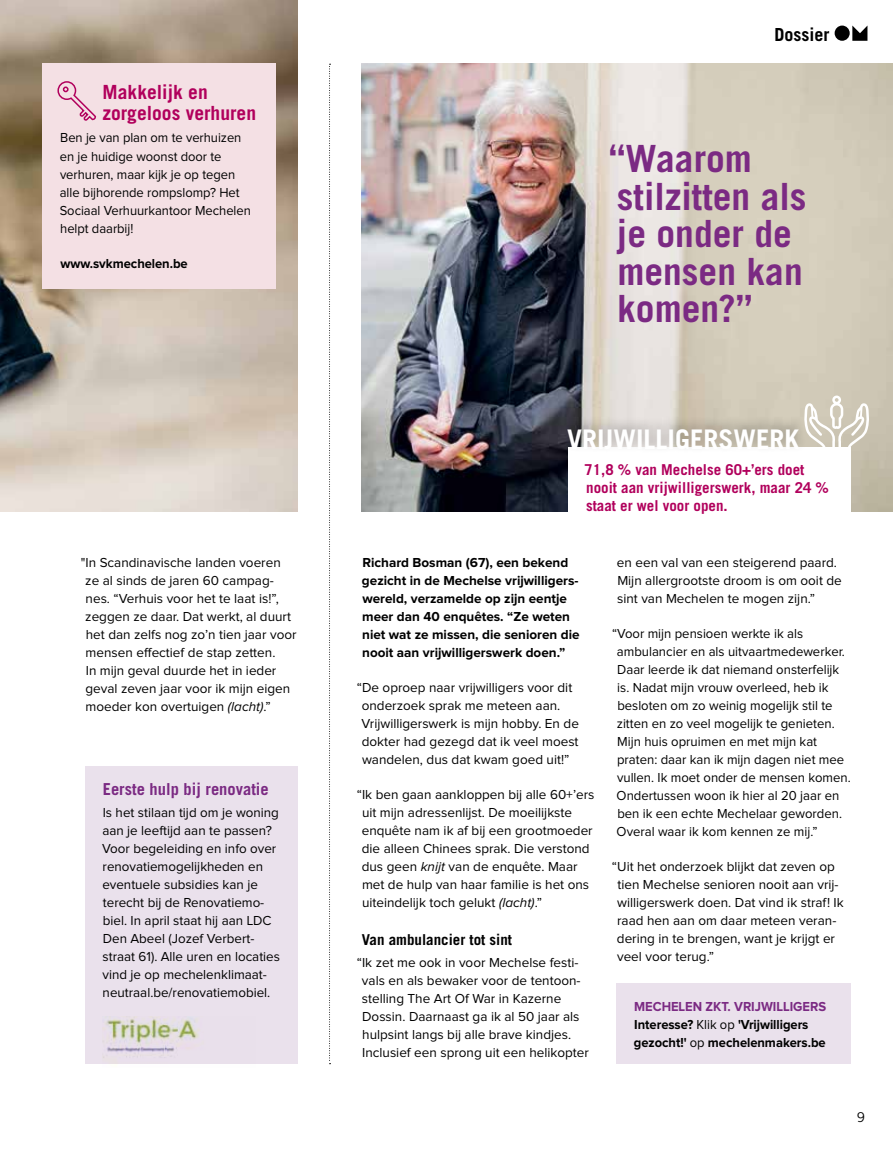
<style>
.page{position:relative;width:893px;height:1149px;background:#fff}
.page>*{position:absolute;margin:0;border:0;box-sizing:border-box;transform-origin:0 0}
.t1{font:700 37.5px/37.5px "Trade Gothic LT Std";color:#7b2a83}
.t2{font:700 27px "Trade Gothic LT Std";color:#fff}
.t3{font:700 19.5px/21px "Trade Gothic LT Std";color:#b1005c}
.t4{font:700 18px "Trade Gothic LT Std";color:#000}
.t5{font:700 16.5px "Trade Gothic LT Std";color:#7b2a83}
.t6{font:700 15px/18px "Trade Gothic LT Std";color:#b1005c}
.t7{font:700 15px "Trade Gothic LT Std";color:#000}
.t8{font:13.5px/18px "Proxima Nova";color:#000}
.t9{font:700 13.5px/18px "Proxima Nova";color:#000}
.t10{font:13.5px/18px "Proxima Nova";color:#000;scale:.96 1}
.t11{font:700 13.5px/18px "Proxima Nova";color:#000;scale:.96 1}
.t12{font:13.5px "Trade Gothic LT Std";color:#000}
.s1{font-style:italic}
.s2{color:#7b2a83}
.s3{font-weight:400}
</style>
<div class="page">
<img style="left:361px;top:64px;width:532px;height:447px">
<img style="left:0;top:0;width:298px;height:511px">
<div style="left:85px;top:765px;width:213px;height:298px;background:#eae1ec"></div>
<div style="left:616px;top:982px;width:234px;height:81px;background:#eae1ec"></div>
<svg style="left:852px;top:26px;width:15px;height:15px"></svg>
<div style="left:835px;top:26px;width:15px;height:15px;background:#000;border-radius:50%"></div>
<div style="left:43px;top:64px;width:233px;height:225px;background:#f4e0e4"></div>
<svg style="left:57px;top:81px;width:40px;height:40px"></svg>
<img style="left:102px;top:1016px;width:153px;height:48px">
<svg style="left:329px;top:64px;width:2px;height:997px"></svg>
<div style="left:568px;top:447px;width:282px;height:81px;background:#fff"></div>
<div style="left:559px;top:415px;width:249px;height:38px;background:#000;opacity:.25"></div>
<svg style="left:803px;top:395px;width:68px;height:63px"></svg>
<h3 class="t3" style="left:102px;top:81px;width:155px">Makkelijk en zorgeloos verhuren</h3>
<p class="t10" style="left:60px;top:129px;width:201px">Ben je van plan om te verhuizen en je huidige woonst door te verhuren, maar kijk je op tegen alle bijhorende rompslomp? Het<br>Sociaal Verhuurkantoor Mechelen helpt daarbij!</p>
<p class="t11" style="left:60px;top:254px;width:134px">www.svkmechelen.be</p>
<p class="t8" style="left:85px;top:553px;width:213px;text-indent:-4px">"In Scandinavische landen voeren ze al sinds de jaren 60 campag&shy;nes. “Verhuis voor het te laat is!”, zeggen ze daar. Dat werkt, al duurt het dan zelfs nog zo’n tien jaar voor mensen effectief de stap zetten.<br>In mijn geval duurde het in ieder geval zeven jaar voor ik mijn eigen moeder kon overtuigen <span class="s1">(lacht)</span>.”</p>
<p class="t5" style="left:103px;top:778px;width:167px">Eerste hulp bij renovatie</p>
<p class="t8" style="left:102px;top:803px;width:179px">Is het stilaan tijd om je woning aan je leeftijd aan te passen?<br>Voor begeleiding en info over renovatiemogelijkheden en eventuele subsidies kan je terecht bij de Renovatiemo&shy;biel. In april staat hij aan LDC<br>Den Abeel (Jozef Verbert&shy;straat 61). Alle uren en locaties vind je op mechelenklimaat&shy;neutraal.be/renovatiemobiel.</p>
<h3 class="t4" style="left:775px;top:23px;width:56px">Dossier</h3>
<h1 class="t1" style="left:609px;top:139px;width:199px">“Waarom stilzitten als je onder de mensen kan komen?”</h1>
<h2 class="t2" style="left:567px;top:422px;width:234px">VRIJWILLIGERSWERK</h2>
<p class="t6" style="left:585px;top:460px;width:246px">71,8 % van Mechelse 60+’ers doet nooit aan vrijwilligerswerk, maar 24 % staat er wel voor open.</p>
<p class="t9" style="left:362px;top:553px;width:219px">Richard Bosman (67), een bekend gezicht in de Mechelse vrijwilligers&shy;wereld, verzamelde op zijn eentje meer dan 40 enquêtes. “Ze weten niet wat ze missen, die senioren die nooit aan vrijwilligerswerk doen.”</p>
<p class="t8" style="left:362px;top:678px;width:219px;text-indent:-5px">“De oproep naar vrijwilligers voor dit onderzoek sprak me meteen aan.<br>Vrijwilligerswerk is mijn hobby. En de dokter had gezegd dat ik veel moest wandelen, dus dat kwam goed uit!”</p>
<p class="t8" style="left:362px;top:785px;width:234px;text-indent:-5px">“Ik ben gaan aankloppen bij alle 60+’ers uit mijn adressenlijst. De moeilijkste enquête nam ik af bij een grootmoeder die alleen Chinees sprak. Die verstond dus geen <span class="s1">knijt</span> van de enquête. Maar met de hulp van haar familie is het ons uiteindelijk toch gelukt <span class="s1">(lacht)</span>.”</p>
<p class="t7" style="left:362px;top:930px;width:152px">Van ambulancier tot sint</p>
<p class="t8" style="left:362px;top:953px;width:228px;text-indent:-5px">“Ik zet me ook in voor Mechelse festi&shy;vals en als bewaker voor de tentoon&shy;stelling The Art Of War in Kazerne Dossin. Daarnaast ga ik al 50 jaar als hulpsint langs bij alle brave kindjes.<br>Inclusief een sprong uit een helikopter</p>
<p class="t8" style="left:617px;top:553px;width:226px">en een val van een steigerend paard.<br>Mijn allergrootste droom is om ooit de sint van Mechelen te mogen zijn.”</p>
<p class="t8" style="left:617px;top:624px;width:236px;text-indent:-5px">“Voor mijn pensioen werkte ik als ambulancier en als uitvaartmedewerker.<br>Daar leerde ik dat niemand onsterfelijk is. Nadat mijn vrouw overleed, heb ik besloten om zo weinig mogelijk stil te zitten en zo veel mogelijk te genieten.<br>Mijn huis opruimen en met mijn kat praten: daar kan ik mijn dagen niet mee vullen. Ik moet onder de mensen komen.<br>Ondertussen woon ik hier al 20 jaar en ben ik een echte Mechelaar geworden.<br>Overal waar ik kom kennen ze mij.”</p>
<p class="t8" style="left:617px;top:857px;width:228px;text-indent:-5px">“Uit het onderzoek blijkt dat zeven op tien Mechelse senioren nooit aan vrij&shy;willigerswerk doen. Dat vind ik straf! Ik raad hen aan om daar meteen veran&shy;dering in te brengen, want je krijgt er veel voor terug.”</p>
<p class="t11" style="left:634px;top:997px;width:202px"><span class="s2">MECHELEN ZKT. VRIJWILLIGERS<br></span>Interesse? <span class="s3">Klik op</span> 'Vrijwilligers gezocht!' <span class="s3">op</span> mechelenmakers.be</p>
<p class="t12" style="left:857px;top:1108px;width:10px">9</p>
</div>
